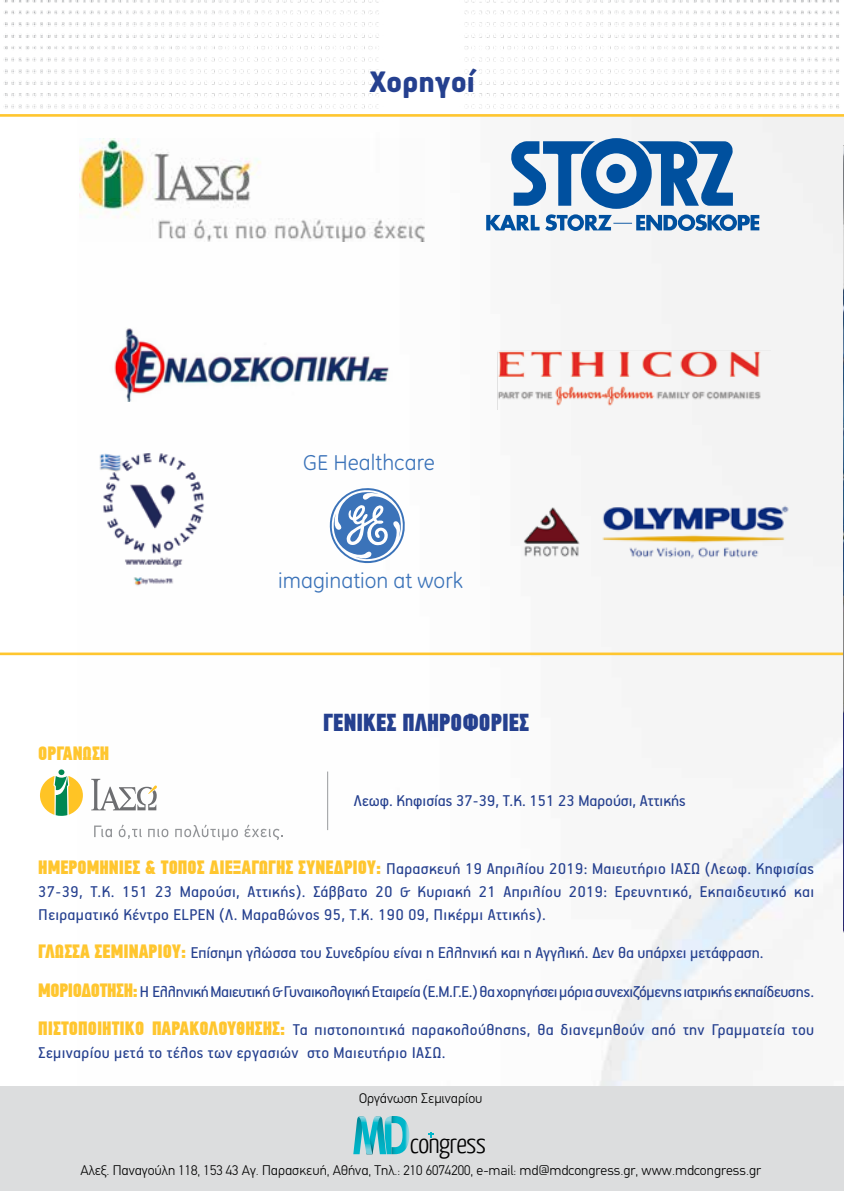
<style>
.page{position:relative;width:844px;height:1191px;background:#fff}
.page>*{position:absolute;margin:0;border:0;box-sizing:border-box;transform-origin:0 0}
.t1{font:900 33.25px "PF Handbook Pro";color:#25408f}
.t2{font:300 28px "Yanone Kaffeesatz";letter-spacing:-.025em;color:#000}
.t3{font:24.5px "PF Din Text Comp Pro X Black";color:#25408f}
.t4{font:21.88px "GE Inspira Greek";color:#3b73b9}
.t5{font:19.25px "PF Din Text Comp Pro X Black";color:#ffc62f}
.t6{font:17.5px/22.8px "PF Handbook Pro";color:#25408f;text-align:justify}
.t7{font:17.5px/22.8px "PF Handbook Pro";letter-spacing:.02em;color:#25408f}
.t8{font:17.5px "PF Handbook Pro";letter-spacing:-.02em;color:#25408f}
.t9{font:300 14px "PF Din Text";color:#000}
.s1{font-family:"PF Din Text Comp Pro X Black";font-size:19.25px;color:#ffc62f}
</style>
<div class="page">
<img style="left:4px;top:0;width:835px;height:109px">
<svg style="left:486px;top:138px;width:273px;height:93px"></svg>
<img style="left:99px;top:452px;width:106px;height:135px">
<img style="left:111px;top:328px;width:279px;height:73px">
<img style="left:519px;top:487px;width:288px;height:91px">
<img style="left:79px;top:138px;width:345px;height:103px">
<hr style="left:0;top:114px;width:843px;height:3px;background:#ffc62f">
<hr style="left:0;top:652px;width:843px;height:3px;background:#ffc62f">
<img style="left:486px;top:343px;width:284px;height:67px">
<svg style="left:329px;top:488px;width:76px;height:75px"></svg>
<svg style="left:40px;top:769px;width:243px;height:72px"></svg>
<hr style="left:327px;top:771px;width:1px;height:59px;background:#999b9e">
<div style="left:0;top:1086px;width:843px;height:105px;background:#dcddde"></div>
<svg style="left:429px;top:1132px;width:5px;height:5px"></svg>
<svg style="left:353px;top:1116px;width:56px;height:38px"></svg>
<img style="left:843px;top:114px;width:1px;height:1063px">
<h1 class="t1" style="left:369px;top:62px;width:107px">Χορηγοί</h1>
<p class="t4" style="left:303px;top:450px;width:133px">GE Healthcare</p>
<p class="t4" style="left:278px;top:568px;width:186px">imagination at work</p>
<p class="t5" style="left:38px;top:741px;width:73px">ΟΡΓΑΝΩΣΗ</p>
<h3 class="t3" style="left:323px;top:707px;width:208px">ΓΕΝΙΚΕΣ ΠΛΗΡΟΦΟΡΙΕΣ</h3>
<p class="t6" style="left:354px;top:788px;width:333px">Λεωφ. Κηφισίας 37-39, Τ.Κ. 151 23 Μαρούσι, Αττικής</p>
<p class="t6" style="left:38px;top:856px;width:777px"><span class="s1">ΗΜΕΡΟΜΗΝΙΕΣ &amp; ΤΟΠΟΣ ΔΙΕΞΑΓΩΓΗΣ ΣΥΝΕΔΡΙΟΥ:</span> Παρασκευή 19 Απριλίου 2019: Μαιευτήριο ΙΑΣΩ (Λεωφ. Κηφισίας 37-39, Τ.Κ. 151 23 Μαρούσι, Αττικής). Σάββατο 20 &amp; Κυριακή 21 Απριλίου 2019: Ερευνητικό, Εκπαιδευτικό και Πειραματικό Κέντρο ELPEN (Λ. Μαραθώνος 95, Τ.Κ. 190 09, Πικέρμι Αττικής).</p>
<p class="t6" style="left:38px;top:940px;width:726px"><span class="s1">ΓΛΩΣΣΑ ΣΕΜΙΝΑΡΙΟΥ:</span> Επίσημη γλώσσα του Συνεδρίου είναι η Ελληνική και η Αγγλική. Δεν θα υπάρχει μετάφραση.</p>
<p class="t8" style="left:38px;top:980px;width:777px"><span class="s1">ΜΟΡΙΟΔΟΤΗΣΗ:</span> Η Ελληνική Μαιευτική &amp; Γυναικολογική Εταιρεία (Ε.Μ.Γ.Ε.) θα χορηγήσει μόρια συνεχιζόμενης ιατρικής εκπαίδευσης.</p>
<p class="t7" style="left:38px;top:1017px;width:777px"><span class="s1">ΠΙΣΤΟΠΟΙΗΤΙΚΟ ΠΑΡΑΚΟΛΟΥΘΗΣΗΣ:</span> Τα πιστοποιητικά παρακολούθησης, θα διανεμηθούν από την Γραμματεία του<br>Σεμιναρίου μετά το τέλος των εργασιών στο Μαιευτήριο ΙΑΣΩ.</p>
<p class="t9" style="left:359px;top:1090px;width:125px">Οργάνωση Σεμιναρίου</p>
<h2 class="t2" style="left:410px;top:1126px;width:78px">congress</h2>
<p class="t9" style="left:80px;top:1161px;width:682px">Αλεξ. Παναγούλη 118, 153 43 Αγ. Παρασκευή, Αθήνα, Τηλ.: 210 6074200, e-mail: md@mdcongress.gr, www.mdcongress.gr</p>
</div>
